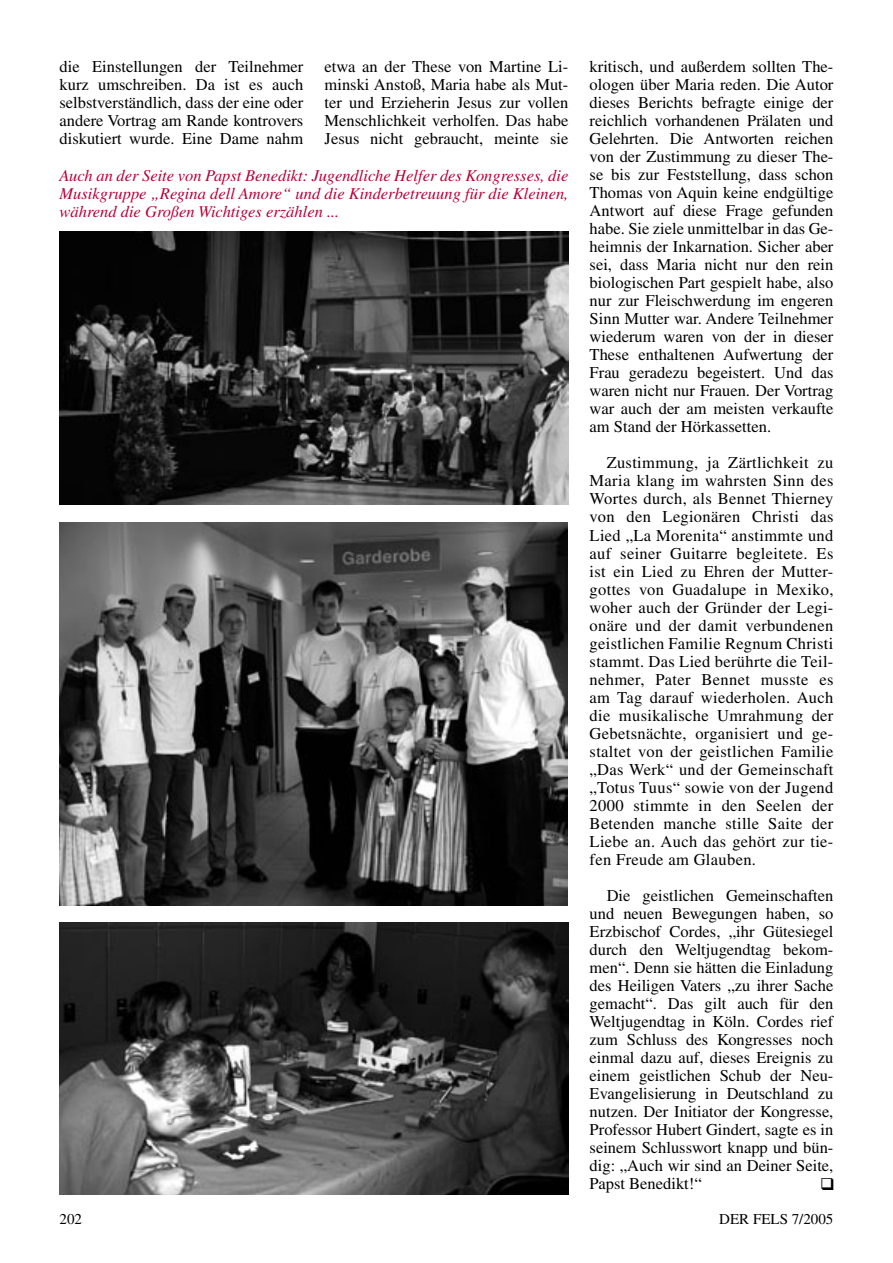
<style>
.page{position:relative;width:893px;height:1263px;background:#fff}
.page>*{position:absolute;margin:0;border:0;box-sizing:border-box;transform-origin:0 0}
.t1{font:16.5px/18px "Times";color:#000;text-align:justify}
.t2{font:italic 16.5px/18px "Times";color:#b80039;text-align:justify}
.t3{font:15px "Times";color:#000}
</style>
<div class="page">
<img style="left:60px;top:523px;width:508px;height:383px">
<img style="left:60px;top:232px;width:508px;height:273px">
<img style="left:59px;top:922px;width:509px;height:273px">
<p class="t1" style="left:60px;top:58px;width:245px">die Einstellungen der Teilnehmer kurz umschreiben. Da ist es auch selbstverständlich, dass der eine oder andere Vortrag am Rande kontrovers diskutiert wurde. Eine Dame nahm</p>
<p class="t1" style="left:325px;top:58px;width:245px">etwa an der These von Martine Li&shy;minski Anstoß, Maria habe als Mut&shy;ter und Erzieherin Jesus zur vollen Menschlichkeit verholfen. Das habe Jesus nicht gebraucht, meinte sie</p>
<p class="t1" style="left:590px;top:58px;width:245px">kritisch, und außerdem sollten The&shy;ologen über Maria reden. Die Autor dieses Berichts befragte einige der reichlich vorhandenen Prälaten und Gelehrten. Die Antworten reichen von der Zustimmung zu dieser The&shy;se bis zur Feststellung, dass schon Thomas von Aquin keine endgültige Antwort auf diese Frage gefunden habe. Sie ziele unmittelbar in das Ge&shy;heimnis der Inkarnation. Sicher aber sei, dass Maria nicht nur den rein biologischen Part gespielt habe, also nur zur Fleischwerdung im engeren Sinn Mutter war. Andere Teilnehmer wiederum waren von der in dieser These enthaltenen Aufwertung der Frau geradezu begeistert. Und das waren nicht nur Frauen. Der Vortrag war auch der am meisten verkaufte am Stand der Hörkassetten.</p>
<p class="t1" style="left:590px;top:454px;width:245px;text-indent:17px">Zustimmung, ja Zärtlichkeit zu Maria klang im wahrsten Sinn des Wortes durch, als Bennet Thierney von den Legionären Christi das Lied „La Morenita“ anstimmte und auf seiner Guitarre begleitete. Es ist ein Lied zu Ehren der Mutter&shy;gottes von Guadalupe in Mexiko, woher auch der Gründer der Legi&shy;onäre und der damit verbundenen geistlichen Familie Regnum Christi stammt. Das Lied berührte die Teil&shy;nehmer, Pater Bennet musste es am Tag darauf wiederholen. Auch die musikalische Umrahmung der Gebetsnächte, organisiert und ge&shy;staltet von der geistlichen Familie „Das Werk“ und der Gemeinschaft „Totus Tuus“ sowie von der Jugend 2000 stimmte in den Seelen der Betenden manche stille Saite der Liebe an. Auch das gehört zur tie&shy;fen Freude am Glauben.</p>
<p class="t1" style="left:590px;top:886px;width:245px;text-indent:17px">Die geistlichen Gemeinschaften und neuen Bewegungen haben, so Erzbischof Cordes, „ihr Gütesiegel durch den Weltjugendtag bekom&shy;men“. Denn sie hätten die Einladung des Heiligen Vaters „zu ihrer Sache gemacht“. Das gilt auch für den Weltjugendtag in Köln. Cordes rief zum Schluss des Kongresses noch einmal dazu auf, dieses Ereignis zu einem geistlichen Schub der Neu-Evangelisierung in Deutschland zu nutzen. Der Initiator der Kongresse, Professor Hubert Gindert, sagte es in seinem Schlusswort knapp und bün&shy;dig: „Auch wir sind an Deiner Seite, Papst Benedikt!“</p>
<p class="t2" style="left:60px;top:167px;width:510px">Auch an der Seite von Papst Benedikt: Jugendliche Helfer des Kongresses, die Musikgruppe „Regina dell Amore“ und die Kinderbetreuung für die Kleinen, während die Großen Wichtiges erzählen ...</p>
<p class="t3" style="left:60px;top:1210px;width:24px">202</p>
<p class="t3" style="left:719px;top:1210px;width:116px">DER FELS 7/2005</p>
</div>
